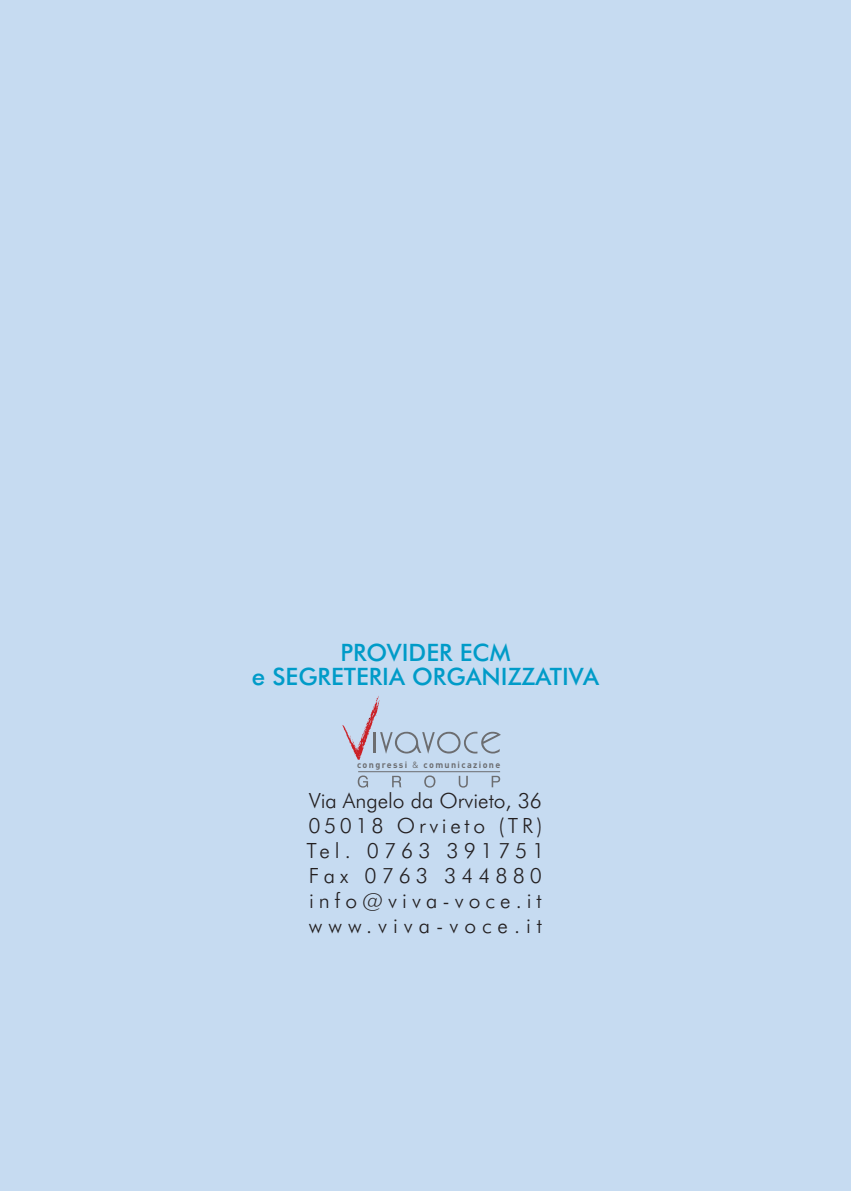
<style>
.page{position:relative;width:851px;height:1191px;background:#fff}
.page>*{position:absolute;margin:0;border:0;box-sizing:border-box;transform-origin:0 0}
.t1{font:500 24px/23.6px "Futura BT";color:#009bc8;text-align:center}
.t2{font:300 21px/25px "Futura BT";letter-spacing:.24em;color:#231f20}
.t3{font:700 9px "DIN";letter-spacing:.15em;color:#6c6d70}
.s1{font-weight:400}
</style>
<div class="page">
<div style="left:0;top:0;width:850px;height:1191px;background:#c6dbf1"></div>
<svg style="left:342px;top:696px;width:159px;height:63px"></svg>
<hr style="left:358px;top:771px;width:142px;height:1px;background:#6c6d70">
<svg style="left:357px;top:775px;width:11px;height:12px"></svg>
<svg style="left:392px;top:776px;width:9px;height:11px"></svg>
<svg style="left:424px;top:775px;width:11px;height:12px"></svg>
<svg style="left:458px;top:776px;width:9px;height:11px"></svg>
<svg style="left:491px;top:776px;width:9px;height:11px"></svg>
<p class="t1" style="left:252px;top:643px;width:349px">PROVIDER ECM<br>e SEGRETERIA ORGANIZZATIVA</p>
<p class="t3" style="left:357px;top:759px;width:145px">congressi <span class="s1">&amp;</span> comunicazione</p>
<p class="t2" style="left:306px;top:789px;width:239px">Via Angelo da Orvieto, 36<br>05018 Orvieto (TR)<br>Tel. 0763 391751<br>Fax 0763 344880 info@viva-voce.it www.viva-voce.it</p>
</div>
